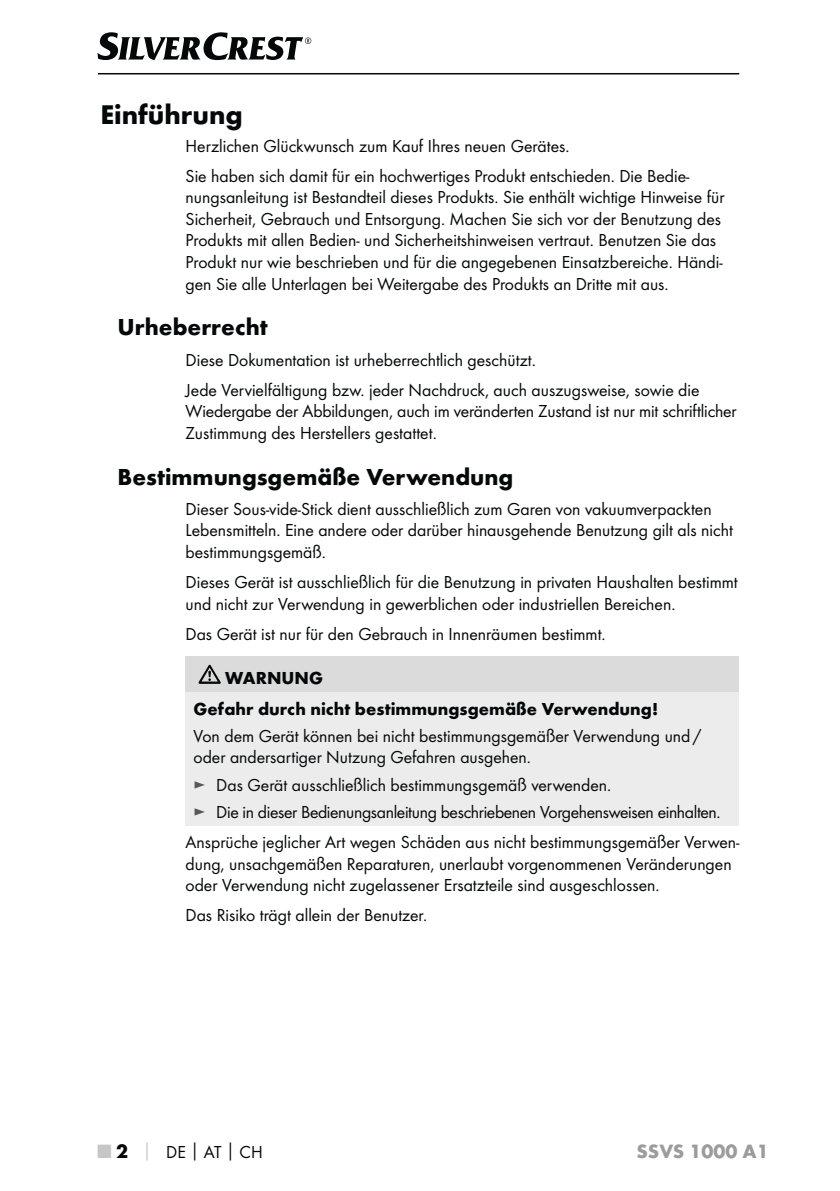
<style>
.page{position:relative;width:840px;height:1191px;background:#fff}
.page>*{position:absolute;margin:0;border:0;box-sizing:border-box;transform-origin:0 0}
.t1{font:700 28px "Futura";color:#040809}
.t2{font:700 24px "Futura";color:#040809}
.t3{font:700 20px "Futura";color:#9b9c9c}
.t4{font:18px/21.6px "Futura Boo";color:#040809}
.t5{font:18px/27.2px "Futura Boo";letter-spacing:-.02em;color:#040809}
.t6{font:700 18px/30.2px "Futura";color:#040809}
.s1{color:#575756}
.s2{font-family:"Futura";font-weight:700;font-size:20px;color:#c6c6c6}
.s3{font-family:"Futura";font-weight:700;font-size:20px}
.s4{font-family:"Futura";font-weight:700;color:#c6c6c6}
.s5{font-family:"Futura";font-weight:700}
</style>
<div class="page">
<hr style="left:98px;top:73px;width:640px;height:1px;background:#040809">
<svg style="left:97px;top:32px;width:214px;height:28px"></svg>
<div style="left:185px;top:656px;width:553px;height:36px;background:#dadbda"></div>
<div style="left:185px;top:692px;width:553px;height:134px;background:#ececec"></div>
<svg style="left:198px;top:665px;width:22px;height:19px"></svg>
<h1 class="t1" style="left:100px;top:104px;width:144px">Einführung</h1>
<p class="t4" style="left:185px;top:131px;width:505px;line-height:30px">Herzlichen Glückwunsch zum Kauf Ihres neuen Gerätes.<br>Sie haben sich damit für ein hochwertiges Produkt entschieden. Die Bedie-</p>
<p class="t4" style="left:185px;top:187px;width:540px">nungsanleitung ist Bestandteil dieses Produkts. Sie enthält wichtige Hinweise für Sicherheit, Gebrauch und Entsorgung. Machen Sie sich vor der Benutzung des Produkts mit allen Bedien- und Sicherheitshinweisen vertraut. Benutzen Sie das Produkt nur wie beschrieben und für die angegebenen Einsatzbereiche. Händi&shy;gen Sie alle Unterlagen bei Weitergabe des Produkts an Dritte mit aus.</p>
<h2 class="t2" style="left:117px;top:318px;width:152px">Urheberrecht</h2>
<p class="t4" style="left:185px;top:345px;width:515px;line-height:30px">Diese Dokumentation ist urheberrechtlich geschützt.<br>Jede Vervielfältigung bzw. jeder Nachdruck, auch auszugsweise, sowie die</p>
<p class="t4" style="left:185px;top:401px;width:552px">Wiedergabe der Abbildungen, auch im veränderten Zustand ist nur mit schriftlicher<br>Zustimmung des Herstellers gestattet.</p>
<h2 class="t2" style="left:117px;top:467px;width:397px">Bestimmungsgemäße Verwendung</h2>
<p class="t4" style="left:185px;top:499px;width:548px">Dieser Sous-vide-Stick dient ausschließlich zum Garen von vakuumverpackten<br>Lebensmitteln. Eine andere oder darüber hinausgehende Benutzung gilt als nicht bestimmungsgemäß.</p>
<p class="t4" style="left:185px;top:572px;width:553px">Dieses Gerät ist ausschließlich für die Benutzung in privaten Haushalten bestimmt und nicht zur Verwendung in gewerblichen oder industriellen Bereichen.</p>
<p class="t4" style="left:185px;top:624px;width:421px">Das Gerät ist nur für den Gebrauch in Innenräumen bestimmt.</p>
<p class="t6" style="left:193px;top:665px;width:466px;text-indent:32px">WARNUNG<br>Gefahr durch nicht bestimmungsgemäße Verwendung!</p>
<p class="t4" style="left:193px;top:726px;width:509px">Von dem Gerät können bei nicht bestimmungsgemäßer Verwendung und / oder andersartiger Nutzung Gefahren ausgehen.</p>
<p class="t5" style="left:193px;top:772px;width:528px"><span class="s1">►</span> Das Gerät ausschließlich bestimmungsgemäß verwenden.<br><span class="s1">►</span> Die in dieser Bedienungsanleitung beschriebenen Vorgehensweisen einhalten.</p>
<p class="t4" style="left:185px;top:832px;width:555px">Ansprüche jeglicher Art wegen Schäden aus nicht bestimmungsgemäßer Verwen&shy;dung, unsachgemäßen Reparaturen, unerlaubt vorgenommenen Veränderungen oder Verwendung nicht zugelassener Ersatzteile sind ausgeschlossen.</p>
<p class="t4" style="left:185px;top:905px;width:243px">Das Risiko trägt allein der Benutzer.</p>
<p class="t4" style="left:98px;top:1142px;width:166px"><span class="s2">■</span> <span class="s3">2</span> <span class="s4">│</span> DE<span class="s5">│</span>AT<span class="s5">│</span>CH</p>
<p class="t3" style="left:636px;top:1143px;width:134px">SSVS 1000 A1</p>
</div>
